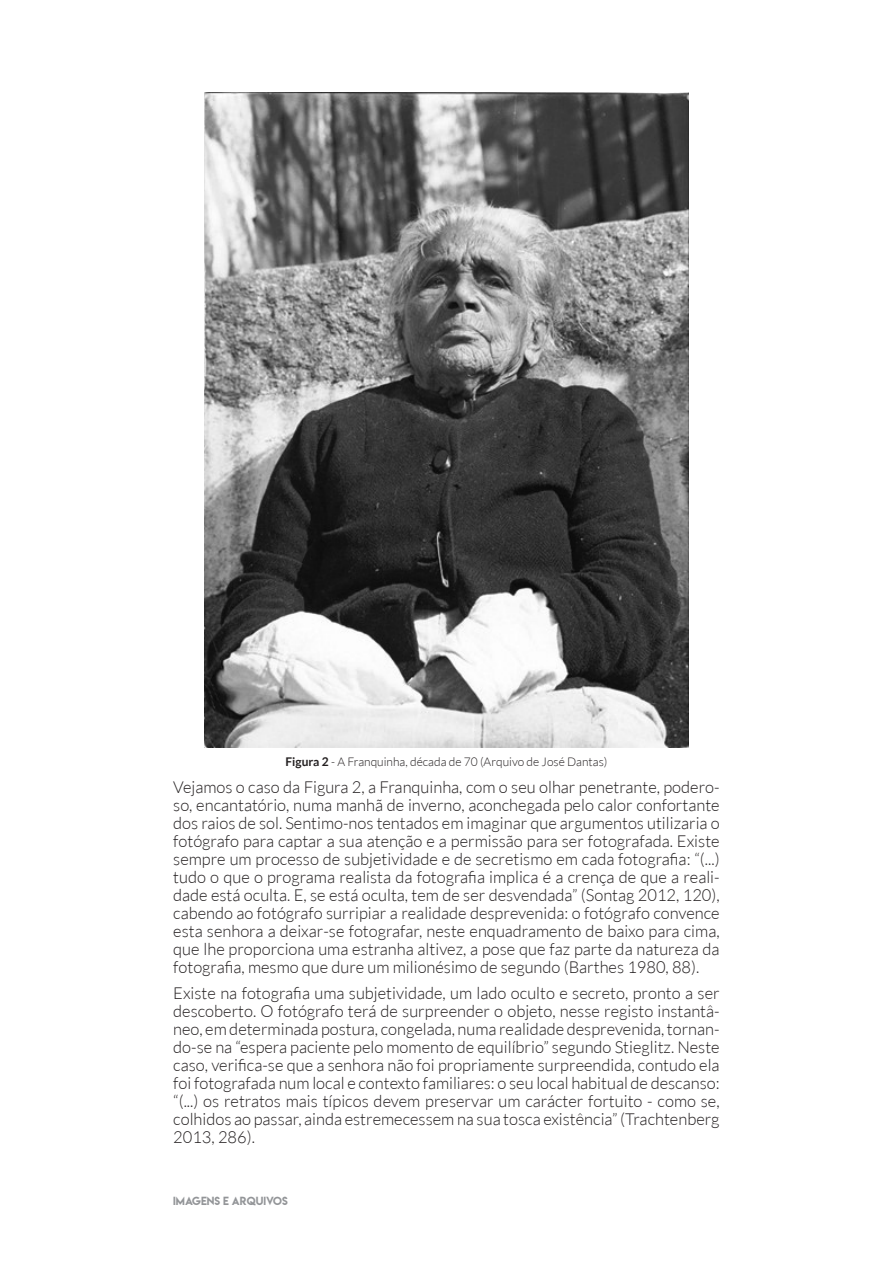
<style>
.page{position:relative;width:893px;height:1263px;background:#fff}
.page>*{position:absolute;margin:0;border:0;box-sizing:border-box;transform-origin:0 0}
.body{font:300 16.5px/18px "Lato";color:#231f20;text-align:justify}
.body-2{font:300 12px "Lato";color:#231f20}
.t1{font:10.5px "Lemon Milk";color:#939598}
.s1{font-weight:700}
</style>
<div class="page">
<img style="left:204px;top:93px;width:485px;height:655px">
<p class="body-2" style="left:285px;top:756px;width:323px"><span class="s1">Figura 2</span> - A Franquinha, década de 70 (Arquivo de José Dantas)</p>
<p class="body" style="left:173px;top:778px;width:548px">Vejamos o caso da Figura 2, a Franquinha, com o seu olhar penetrante, podero&shy;so, encantatório, numa manhã de inverno, aconchegada pelo calor confortante dos raios de sol. Sentimo-nos tentados em imaginar que argumentos utilizaria o fotógrafo para captar a sua atenção e a permissão para ser fotografada. Existe sempre um processo de subjetividade e de secretismo em cada fotografia: “(...) tudo o que o programa realista da fotografia implica é a crença de que a reali&shy;dade está oculta. E, se está oculta, tem de ser desvendada” (Sontag 2012, 120), cabendo ao fotógrafo surripiar a realidade desprevenida: o fotógrafo convence esta senhora a deixar-se fotografar, neste enquadramento de baixo para cima, que lhe proporciona uma estranha altivez, a pose que faz parte da natureza da fotografia, mesmo que dure um milionésimo de segundo (Barthes 1980, 88).</p>
<p class="body" style="left:173px;top:984px;width:548px">Existe na fotografia uma subjetividade, um lado oculto e secreto, pronto a ser descoberto. O fotógrafo terá de surpreender o objeto, nesse registo instantâ&shy;neo, em determinada postura, congelada, numa realidade desprevenida, tornan&shy;do-se na “espera paciente pelo momento de equilíbrio” segundo Stieglitz. Neste caso, verifica-se que a senhora não foi propriamente surpreendida, contudo ela foi fotografada num local e contexto familiares: o seu local habitual de descanso: “(...) os retratos mais típicos devem preservar um carácter fortuito - como se, colhidos ao passar, ainda estremecessem na sua tosca existência” (Trachtenberg 2013, 286).</p>
<p class="t1" style="left:173px;top:1193px;width:116px">IMAGENS E ARQUIVOS</p>
</div>
